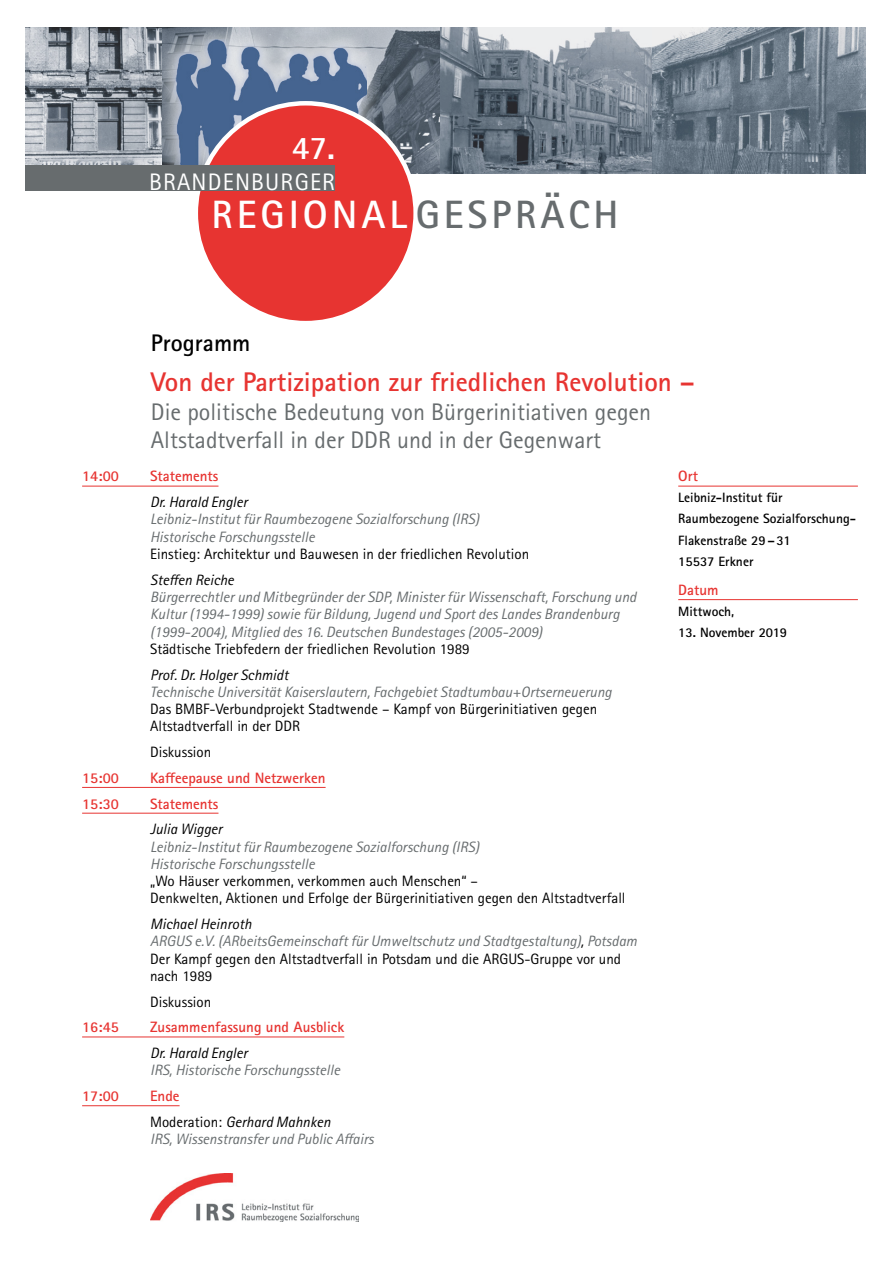
<style>
.page{position:relative;width:893px;height:1263px;background:#fff}
.page>*{position:absolute;margin:0;border:0;box-sizing:border-box;transform-origin:0 0}
.t1{font:700 39.6px "Rotis Sans Serif Pro";letter-spacing:.1em;color:#fff}
.t2{font:700 33px "Rotis Sans Serif Pro";color:#fff}
.t3{font:700 27px "Rotis Sans Serif Pro";color:#e73431}
.t4{font:24px/28.5px "Rotis Sans Serif Pro";color:#676c6e}
.t5{font:700 24px "Rotis Sans Serif Pro";color:#000}
.t6{font:23.85px "Rotis Sans Serif Pro";letter-spacing:.05em;color:#fff}
.t7{font:italic 15px/17.2px "Rotis Sans Serif Pro";color:#676c6e}
.t8{font:15px/17.2px "Rotis Sans Serif Pro";color:#000}
.t9{font:italic 15px/25.8px "Rotis Sans Serif Pro";color:#000}
.t10{font:700 15px "Rotis Sans Serif Pro";color:#e73431}
.t11{font:700 13.5px/21px "Rotis Sans Serif Pro";color:#000}
.s1{color:#676c6e}
.s2{font-style:italic}
.s3{font-style:italic;color:#676c6e}
.s4{font-weight:700;font-style:normal;color:#e73431}
.s5{font-style:normal}
</style>
<div class="page">
<img style="left:25px;top:28px;width:416px;height:146px">
<img style="left:441px;top:28px;width:211px;height:146px">
<img style="left:652px;top:28px;width:214px;height:146px">
<div style="left:153px;top:22px;width:231px;height:160px;background:#fff;opacity:.63"></div>
<img style="left:165px;top:39px;width:202px;height:126px">
<div style="left:196px;top:103px;width:220px;height:220px;background:#e73431;border-radius:50%"></div>
<div style="left:25px;top:165px;width:310px;height:25px;background:#676c6e"></div>
<hr style="left:82px;top:486px;width:136px;height:1px;background:#e73431">
<hr style="left:82px;top:787px;width:244px;height:1px;background:#e73431">
<hr style="left:82px;top:813px;width:136px;height:1px;background:#e73431">
<hr style="left:82px;top:1036px;width:262px;height:1px;background:#e73431">
<hr style="left:82px;top:1105px;width:98px;height:1px;background:#e73431">
<img style="left:151px;top:1174px;width:207px;height:47px">
<hr style="left:678px;top:486px;width:180px;height:1px;background:#e73431">
<hr style="left:678px;top:599px;width:180px;height:1px;background:#e73431">
<h2 class="t2" style="left:292px;top:127px;width:45px">47.</h2>
<h1 class="t1" style="left:212px;top:190px;width:408px">REGIONAL <span class="s1">GESPRÄCH</span></h1>
<h3 class="t6" style="left:149px;top:168px;width:188px">BRANDENBURGER</h3>
<h3 class="t5" style="left:151px;top:327px;width:101px">Programm</h3>
<h3 class="t3" style="left:151px;top:365px;width:545px">Von der Partizipation zur friedlichen Revolution –</h3>
<h3 class="t4" style="left:151px;top:397px;width:502px">Die politische Bedeutung von Bürgerinitiativen gegen<br>Altstadtverfall in der DDR und in der Gegenwart</h3>
<p class="t10" style="left:678px;top:467px;width:21px">Ort</p>
<p class="t11" style="left:678px;top:487px;width:179px">Leibniz-Institut für<br>Raumbezogene Sozialforschung-<br>Flakenstraße 29–31<br>15537 Erkner</p>
<p class="t10" style="left:678px;top:580px;width:42px">Datum</p>
<p class="t11" style="left:678px;top:601px;width:57px">Mittwoch,</p>
<p class="t11" style="left:678px;top:622px;width:110px">13. November 2019</p>
<p class="t10" style="left:82px;top:467px;width:38px">14:00</p>
<p class="t10" style="left:150px;top:467px;width:70px">Statements</p>
<p class="t9" style="left:150px;top:489px;width:99px">Dr. Harald Engler</p>
<p class="t7" style="left:150px;top:511px;width:331px">Leibniz-Institut für Raumbezogene Sozialforschung (IRS)<br>Historische Forschungsstelle</p>
<p class="t8" style="left:150px;top:545px;width:381px">Einstieg: Architektur und Bauwesen in der friedlichen Revolution</p>
<p class="t9" style="left:150px;top:567px;width:85px">Steffen Reiche</p>
<p class="t7" style="left:150px;top:588px;width:488px">Bürgerrechtler und Mitbegründer der SDP, Minister für Wissenschaft, Forschung und<br>Kultur (1994-1999) sowie für Bildung, Jugend und Sport des Landes Brandenburg (1999-2004), Mitglied des 16. Deutschen Bundestages (2005-2009)</p>
<p class="t8" style="left:150px;top:640px;width:321px">Städtische Triebfedern der friedlichen Revolution 1989</p>
<p class="t9" style="left:150px;top:662px;width:140px">Prof. Dr. Holger Schmidt</p>
<p class="t7" style="left:150px;top:683px;width:463px">Technische Universität Kaiserslautern, Fachgebiet Stadtumbau+Ortserneuerung</p>
<p class="t8" style="left:150px;top:700px;width:449px">Das BMBF-Verbundprojekt Stadtwende – Kampf von Bürgerinitiativen gegen<br>Altstadtverfall in der DDR</p>
<p class="t8" style="left:150px;top:743px;width:63px">Diskussion</p>
<p class="t10" style="left:82px;top:768px;width:38px">15:00</p>
<p class="t10" style="left:150px;top:768px;width:177px">Kaffeepause und Netzwerken</p>
<p class="t10" style="left:82px;top:794px;width:38px">15:30</p>
<p class="t10" style="left:150px;top:794px;width:70px">Statements</p>
<p class="t9" style="left:150px;top:816px;width:74px">Julia Wigger</p>
<p class="t7" style="left:150px;top:838px;width:331px">Leibniz-Institut für Raumbezogene Sozialforschung (IRS)<br>Historische Forschungsstelle</p>
<p class="t8" style="left:150px;top:872px;width:477px">„Wo Häuser verkommen, verkommen auch Menschen“ –<br>Denkwelten, Aktionen und Erfolge der Bürgerinitiativen gegen den Altstadtverfall</p>
<p class="t8" style="left:150px;top:915px;width:488px"><span class="s2">Michael Heinroth<br></span><span class="s3">ARGUS e.V. (ARbeitsGemeinschaft für Umweltschutz und Stadtgestaltung)</span><span class="s2">,</span> <span class="s3">Potsdam </span>Der Kampf gegen den Altstadtverfall in Potsdam und die ARGUS-Gruppe vor und nach 1989</p>
<p class="t8" style="left:150px;top:993px;width:63px">Diskussion</p>
<p class="t10" style="left:82px;top:1018px;width:38px">16:45</p>
<p class="t10" style="left:150px;top:1018px;width:196px">Zusammenfassung und Ausblick</p>
<p class="t9" style="left:150px;top:1040px;width:99px">Dr. Harald Engler</p>
<p class="t7" style="left:150px;top:1062px;width:191px">IRS, Historische Forschungsstelle</p>
<p class="t10" style="left:82px;top:1086px;width:38px">17:00</p>
<p class="t9" style="left:150px;top:1083px;width:182px"><span class="s4">Ende<br></span><span class="s5">Moderation:</span> Gerhard Mahnken</p>
<p class="t7" style="left:150px;top:1130px;width:225px">IRS, Wissenstransfer und Public Affairs</p>
</div>
